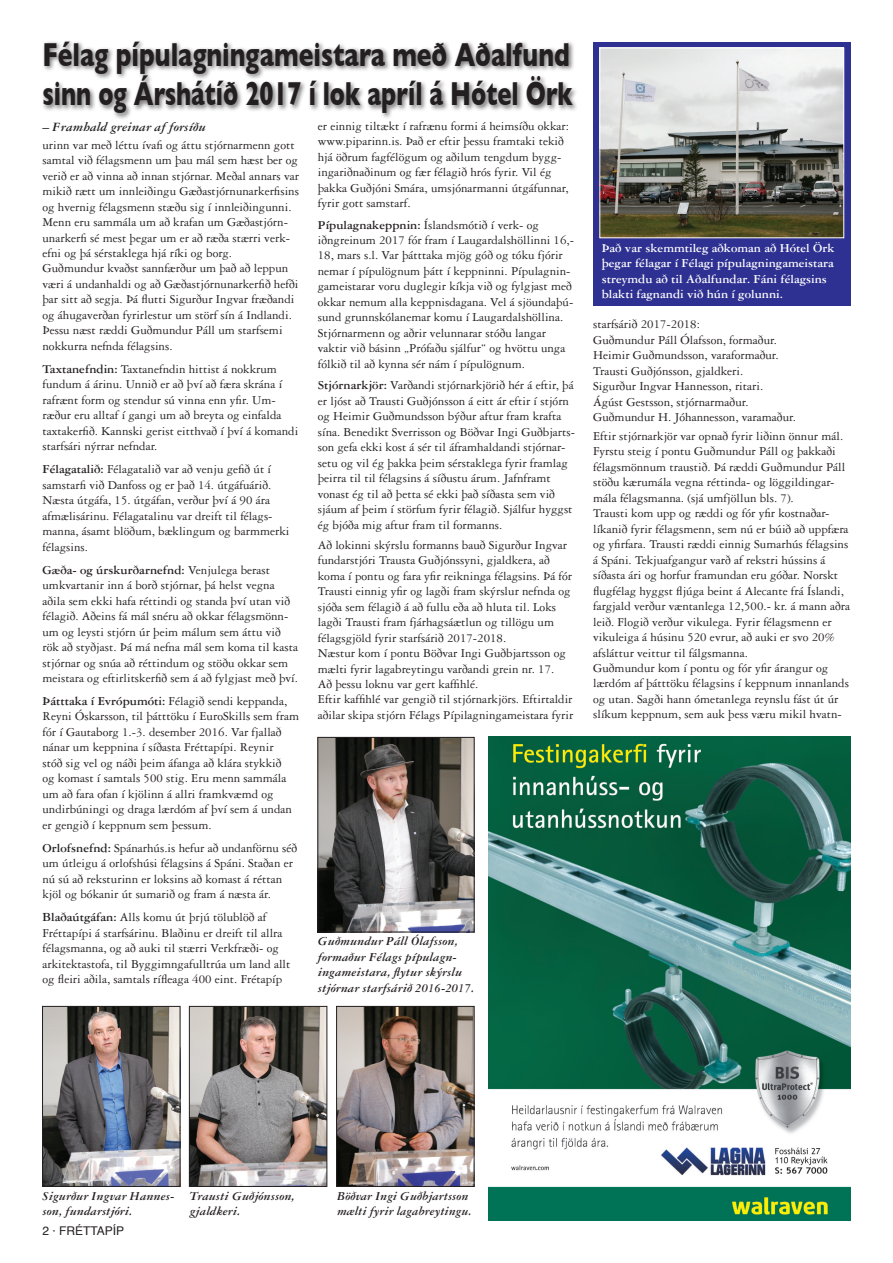
<style>
.page{position:relative;width:893px;height:1263px;background:#fff}
.page>*{position:absolute;margin:0;border:0;box-sizing:border-box;transform-origin:0 0}
.t1{font:700 33.9px/39.6px "Gill Sans";color:#231f20;scale:.73 1}
.t2{font:italic 700 13.5px "Garamond 3 LT Std";color:#231f20}
.t3{font:12.9px/15.5px "Garamond 3 LT Std";color:#231f20}
.t4{font:italic 700 12.9px/15.5px "Garamond 3 LT Std";color:#231f20}
.t5{font:700 12.9px/15.5px "Garamond 3 LT Std";color:#fff}
.t6{font:12px "Helvetica";color:#231f20}
.s1{font-weight:700}
</style>
<div class="page">
<div style="left:593px;top:43px;width:257px;height:263px;background:#2e3092"></div>
<img style="left:488px;top:737px;width:362px;height:483px">
<div style="left:41px;top:39px;width:538px;height:81px;background:#231f20;opacity:.6"></div>
<img style="left:44px;top:1008px;width:134px;height:177px">
<div style="left:42px;top:1006px;width:138px;height:181px;border:1px solid #231f20"></div>
<img style="left:601px;top:50px;width:241px;height:186px">
<div style="left:599px;top:48px;width:245px;height:190px;border:1px solid #fff"></div>
<img style="left:191px;top:1008px;width:134px;height:177px">
<div style="left:189px;top:1006px;width:138px;height:181px;border:1px solid #231f20"></div>
<img style="left:338px;top:1008px;width:135px;height:177px">
<div style="left:336px;top:1006px;width:139px;height:181px;border:1px solid #231f20"></div>
<img style="left:319px;top:739px;width:154px;height:191px">
<div style="left:317px;top:737px;width:158px;height:195px;border:1px solid #231f20"></div>
<h1 class="t1" style="left:43px;top:34px;width:728px">Félag pípulagningameistara með Aðalfund sinn og Árshátíð 2017 í lok apríl á Hótel Örk</h1>
<p class="t3" style="left:318px;top:118px;width:253px">er einnig tiltækt í rafrænu formi á heimsíðu okkar: www.piparinn.is. Það er eftir þessu framtaki tekið hjá öðrum fagfélögum og aðilum tengdum bygg&shy;ingariðnaðinum og fær félagið hrós fyrir. Vil ég þakka Guðjóni Smára, umsjónarmanni útgáfunnar, fyrir gott samstarf.</p>
<p class="t3" style="left:318px;top:217px;width:258px"><span class="s1">Pípulagnakeppnin:</span> Íslandsmótið í verk- og iðngreinum 2017 fór fram í Laugardalshöllinni 16,- 18, mars s.l. Var þátttaka mjög góð og tóku fjórir nemar í pípulögnum þátt í keppninni. Pípulagnin&shy;gameistarar voru duglegir kíkja við og fylgjast með okkar nemum alla keppnisdagana. Vel á sjöundaþú&shy;sund grunnskólanemar komu í Laugardalshöllina.<br>Stjórnarmenn og aðrir velunnarar stóðu langar vaktir við básinn „Prófaðu sjálfur“ og hvöttu unga fólkið til að kynna sér nám í pípulögnum.</p>
<p class="t3" style="left:318px;top:378px;width:259px"><span class="s1">Stjórnarkjör:</span> Varðandi stjórnarkjörið hér á eftir, þá er ljóst að Trausti Guðjónsson á eitt ár eftir í stjórn og Heimir Guðmundsson býður aftur fram krafta sína. Benedikt Sverrisson og Böðvar Ingi Guðbjarts&shy;son gefa ekki kost á sér til áframhaldandi stjórnar&shy;setu og vil ég þakka þeim sérstaklega fyrir framlag þeirra til til félagsins á síðustu árum. Jafnframt vonast ég til að þetta sé ekki það síðasta sem við sjáum af þeim í störfum fyrir félagið. Sjálfur hyggst ég bjóða mig aftur fram til formanns.</p>
<p class="t3" style="left:318px;top:537px;width:257px">Að lokinni skýrslu formanns bauð Sigurður Ingvar fundarstjóri Trausta Guðjónssyni, gjaldkera, að koma í pontu og fara yfir reikninga félagsins. Þá fór Trausti einnig yfir og lagði fram skýrslur nefnda og sjóða sem félagið á að fullu eða að hluta til. Loks lagði Trausti fram fjárhagsáætlun og tillögu um félagsgjöld fyrir starfsárið 2017-2018.<br>Næstur kom í pontu Böðvar Ingi Guðbjartsson og mælti fyrir lagabreytingu varðandi grein nr. 17.<br>Að þessu loknu var gert kaffihlé.<br>Eftir kaffihlé var gengið til stjórnarkjörs. Eftirtaldir aðilar skipa stjórn Félags Pípilagningameistara fyrir</p>
<p class="t2" style="left:43px;top:119px;width:165px">– Framhald greinar af forsíðu</p>
<p class="t3" style="left:43px;top:137px;width:258px">urinn var með léttu ívafi og áttu stjórnarmenn gott samtal við félagsmenn um þau mál sem hæst ber og verið er að vinna að innan stjórnar. Meðal annars var mikið rætt um innleiðingu Gæðastjórnunarkerfisins og hvernig félagsmenn stæðu sig í innleiðingunni.<br>Menn eru sammála um að krafan um Gæðastjórn&shy;unarkerfi sé mest þegar um er að ræða stærri verk&shy;efni og þá sérstaklega hjá ríki og borg.<br>Guðmundur kvaðst sannfærður um það að leppun væri á undanhaldi og að Gæðastjórnunarkerfið hefði þar sitt að segja. Þá flutti Sigurður Ingvar fræðandi og áhugaverðan fyrirlestur um störf sín á Indlandi.<br>Þessu næst ræddi Guðmundur Páll um starfsemi nokkurra nefnda félagsins.</p>
<p class="t3" style="left:43px;top:361px;width:257px"><span class="s1">Taxtanefndin:</span> Taxtanefndin hittist á nokkrum fundum á árinu. Unnið er að því að færa skrána í rafrænt form og stendur sú vinna enn yfir. Um&shy;ræður eru alltaf í gangi um að breyta og einfalda taxtakerfið. Kannski gerist eitthvað í því á komandi starfsári nýrrar nefndar.</p>
<p class="t3" style="left:43px;top:462px;width:248px"><span class="s1">Félagatalið:</span> Félagatalið var að venju gefið út í samstarfi við Danfoss og er það 14. útgáfuárið.<br>Næsta útgáfa, 15. útgáfan, verður því á 90 ára afmælisárinu. Félagatalinu var dreift til félags&shy;manna, ásamt blöðum, bæklingum og barmmerki félagsins.</p>
<p class="t3" style="left:43px;top:562px;width:257px"><span class="s1">Gæða- og úrskurðarnefnd:</span> Venjulega berast umkvartanir inn á borð stjórnar, þá helst vegna aðila sem ekki hafa réttindi og standa því utan við félagið. Aðeins fá mál snéru að okkar félagsmönn&shy;um og leysti stjórn úr þeim málum sem áttu við rök að styðjast. Þá má nefna mál sem koma til kasta stjórnar og snúa að réttindum og stöðu okkar sem meistara og eftirlitskerfið sem á að fylgjast með því.</p>
<p class="t3" style="left:43px;top:693px;width:258px"><span class="s1">Þátttaka í Evrópumóti:</span> Félagið sendi keppanda, Reyni Óskarsson, til þátttöku í EuroSkills sem fram fór í Gautaborg 1.-3. desember 2016. Var fjallað nánar um keppnina í síðasta Fréttapípi. Reynir<br>stóð sig vel og náði þeim áfanga að klára stykkið<br>og komast í samtals 500 stig. Eru menn sammála um að fara ofan í kjölinn á allri framkvæmd og undirbúningi og draga lærdóm af því sem á undan er gengið í keppnum sem þessum.</p>
<p class="t3" style="left:43px;top:840px;width:256px"><span class="s1">Orlofsnefnd:</span> Spánarhús.is hefur að undanförnu séð um útleigu á orlofshúsi félagsins á Spáni. Staðan er nú sú að reksturinn er loksins að komast á réttan kjöl og bókanir út sumarið og fram á næsta ár.</p>
<p class="t3" style="left:43px;top:910px;width:249px"><span class="s1">Blaðaútgáfan:</span> Alls komu út þrjú tölublöð af Fréttapípi á starfsárinu. Blaðinu er dreift til allra félagsmanna, og að auki til stærri Verkfræði- og arkitektastofa, til Byggimngafulltrúa um land allt og fleiri aðila, samtals rífleaga 400 eint. Frétapíp</p>
<p class="t4" style="left:318px;top:934px;width:158px">Guðmundur Páll Ólafsson, formaður Félags pípulagn&shy;ingameistara, flytur skýrslu stjórnar starfsárið 2016-2017.</p>
<p class="t5" style="left:602px;top:240px;width:234px">Það var skemmtileg aðkoman að Hótel Örk þegar félagar í Félagi pípulagningameistara streymdu að til Aðalfundar. Fáni félagsins blakti fagnandi við hún í golunni.</p>
<p class="t3" style="left:593px;top:317px;width:204px">starfsárið 2017-2018:<br>Guðmundur Páll Ólafsson, formaður.<br>Heimir Guðmundsson, varaformaður.<br>Trausti Guðjónsson, gjaldkeri.<br>Sigurður Ingvar Hannesson, ritari.<br>Ágúst Gestsson, stjórnarmaður.<br>Guðmundur H. Jóhannesson, varamaður.</p>
<p class="t3" style="left:593px;top:428px;width:259px">Eftir stjórnarkjör var opnað fyrir liðinn önnur mál.<br>Fyrstu steig í pontu Guðmundur Páll og þakkaði félagsmönnum traustið. Þá ræddi Guðmundur Páll stöðu kærumála vegna réttinda- og löggildingar&shy;mála félagsmanna. (sjá umfjöllun bls. 7).<br>Trausti kom upp og ræddi og fór yfir kostnaðar&shy;líkanið fyrir félagsmenn, sem nú er búið að uppfæra og yfirfara. Trausti ræddi einnig Sumarhús félagsins á Spáni. Tekjuafgangur varð af rekstri hússins á síðasta ári og horfur framundan eru góðar. Norskt flugfélag hyggst fljúga beint á Alecante frá Íslandi, fargjald verður væntanlega 12,500.- kr. á mann aðra leið. Flogið verður vikulega. Fyrir félagsmenn er vikuleiga á húsinu 520 evrur, að auki er svo 20% afsláttur veittur til fálgsmanna.<br>Guðmundur kom í pontu og fór yfir árangur og lærdóm af þátttöku félagsins í keppnum innanlands og utan. Sagði hann ómetanlega reynslu fást út úr slíkum keppnum, sem auk þess væru mikil hvatn-</p>
<p class="t4" style="left:43px;top:1188px;width:133px">Sigurður Ingvar Hannes&shy;son, fundarstjóri.</p>
<p class="t4" style="left:190px;top:1188px;width:106px">Trausti Guðjónsson, gjaldkeri.</p>
<p class="t4" style="left:337px;top:1188px;width:136px">Böðvar Ingi Guðbjartsson mælti fyrir lagabreytingu.</p>
<p class="t6" style="left:43px;top:1222px;width:83px">2 · FRÉTTAPÍP</p>
</div>
